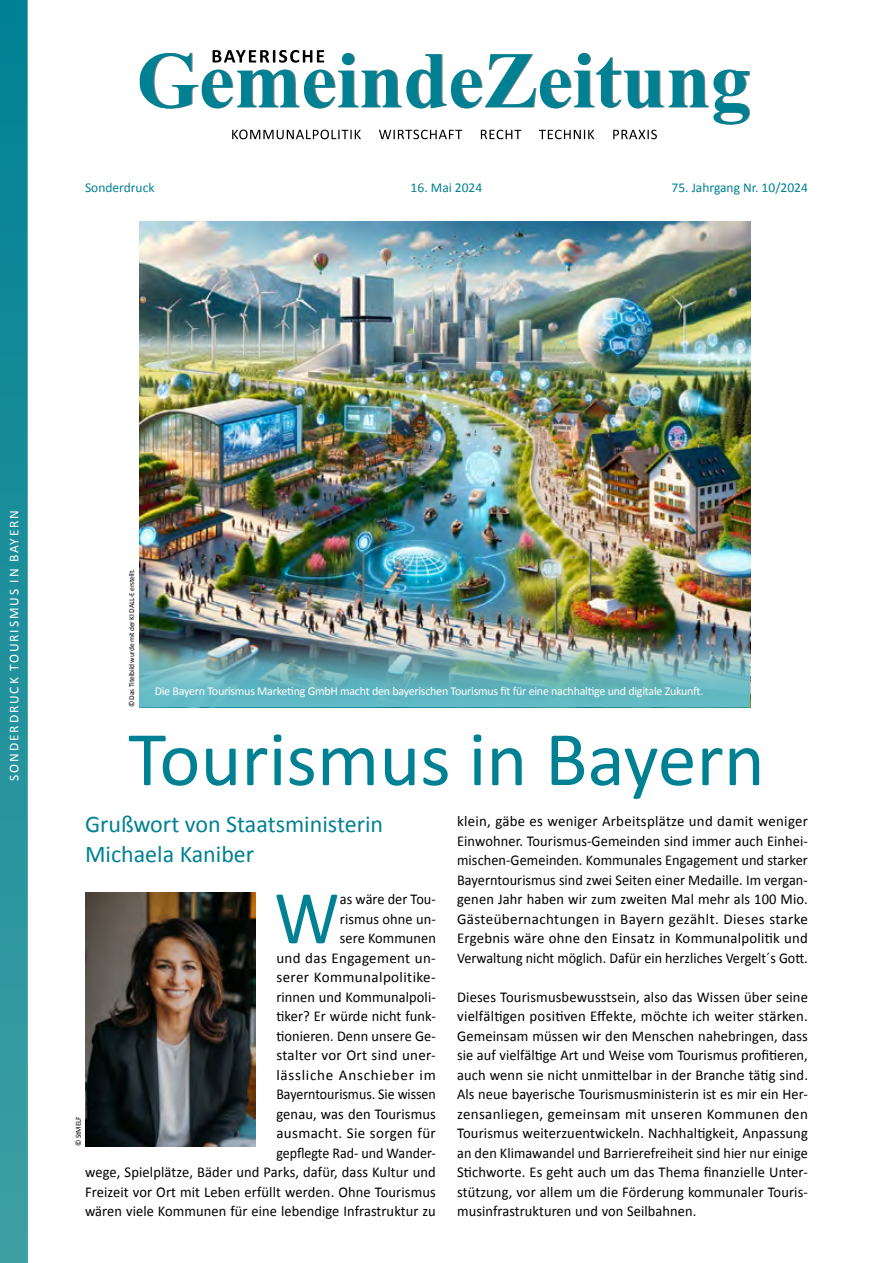
<style>
.page{position:relative;width:893px;height:1263px;background:#fff}
.page>*{position:absolute;margin:0;border:0;box-sizing:border-box;transform-origin:0 0}
.t1{font:78px "Calibri";color:#008193}
.t2{font:76.5px "Calibri";color:#008194;scale:.96 1}
.t3{font:24px/30px "Calibri";color:#008193}
.t4{font:15px/19.5px "Calibri";letter-spacing:.005em;color:#000;text-align:justify}
.t5{font:15px/19.5px "Calibri";letter-spacing:.005em;color:#000;text-align:right;scale:.95 1}
.t6{font:13.5px "Calibri";letter-spacing:.14em;color:#fff}
.t7{font:13.5px "Calibri";color:#008194}
.t8{font:13.5px "Calibri";color:#008193}
.t9{font:12px "Calibri";letter-spacing:-.02em;color:#fff}
.t10{font:7.5px "Calibri";letter-spacing:-.02em;color:#000}
.s1{color:#008194}
</style>
<div class="page">
<img style="left:139px;top:222px;width:611px;height:409px">
<img style="left:139px;top:631px;width:611px;height:15px">
<img style="left:139px;top:646px;width:611px;height:61px">
<svg style="left:0;top:0;width:28px;height:1263px;background:#1f909b"></svg>
<svg style="left:139px;top:50px;width:611px;height:89px"></svg>
<img style="left:85px;top:892px;width:170px;height:254px">
<p class="t7" style="left:85px;top:178px;width:71px">Sonderdruck</p>
<p class="t7" style="left:411px;top:178px;width:73px">16. Mai 2024</p>
<p class="t8" style="left:671px;top:178px;width:138px">75. Jahrgang <span class="s1">Nr. 10/2024</span></p>
<p class="t6" style="left:5px;top:781px;width:272px;rotate:-90deg">SONDERDRUCK TOURISMUS IN BAYERN</p>
<p class="t10" style="left:127px;top:707px;width:140px;rotate:-90deg">© Das Titelbild wurde mit der KI DALL-E erstellt.</p>
<p class="t9" style="left:155px;top:682px;width:550px">Die Bayern Tourismus Marketing GmbH macht den bayerischen Tourismus fit für eine nachhaltige und digitale Zukunft.</p>
<h1 class="t1" style="left:128px;top:705px;width:638px">Tourismus in Bayern</h1>
<h3 class="t3" style="left:85px;top:808px;width:300px">Grußwort von Staatsministerin<br>Michaela Kaniber</h3>
<h2 class="t2" style="left:274px;top:865px;width:70px">W</h2>
<p class="t5" style="left:85px;top:889px;width:371px">as wäre der Tou-<br>rismus ohne un-<br>sere Kommunen<br>und das Engagement un-<br>serer Kommunalpolitike-<br>rinnen und Kommunalpoli-<br>tiker? Er würde nicht funk-<br>tionieren. Denn unsere Ge-<br>stalter vor Ort sind uner-<br>lässliche Anschieber im<br>Bayerntourismus. Sie wissen<br>genau, was den Tourismus<br>ausmacht. Sie sorgen für<br>gepflegte Rad- und Wander-<br>wege, Spielplätze, Bäder und Parks, dafür, dass Kultur und<br>Freizeit vor Ort mit Leben erfüllt werden. Ohne Tourismus wären viele Kommunen für eine lebendige Infrastruktur zu</p>
<p class="t10" style="left:73px;top:1146px;width:31px;rotate:-90deg">© StMELF</p>
<p class="t4" style="left:457px;top:811px;width:352px">klein, gäbe es weniger Arbeitsplätze und damit weniger Einwohner. Tourismus-Gemeinden sind immer auch Einhei&shy;mischen-Gemeinden. Kommunales Engagement und starker Bayerntourismus sind zwei Seiten einer Medaille. Im vergan&shy;genen Jahr haben wir zum zweiten Mal mehr als 100 Mio.<br>Gästeübernachtungen in Bayern gezählt. Dieses starke Ergebnis wäre ohne den Einsatz in Kommunalpolitik und Verwaltung nicht möglich. Dafür ein herzliches Vergelt´s Gott.</p>
<p class="t4" style="left:457px;top:986px;width:352px">Dieses Tourismusbewusstsein, also das Wissen über seine vielfältigen positiven Effekte, möchte ich weiter stärken.<br>Gemeinsam müssen wir den Menschen nahebringen, dass sie auf vielfältige Art und Weise vom Tourismus profitieren, auch wenn sie nicht unmittelbar in der Branche tätig sind.<br>Als neue bayerische Tourismusministerin ist es mir ein Her&shy;zensanliegen, gemeinsam mit unseren Kommunen den Tourismus weiterzuentwickeln. Nachhaltigkeit, Anpassung an den Klimawandel und Barrierefreiheit sind hier nur einige Stichworte. Es geht auch um das Thema finanzielle Unter&shy;stützung, vor allem um die Förderung kommunaler Touris&shy;musinfrastrukturen und von Seilbahnen.</p>
</div>
